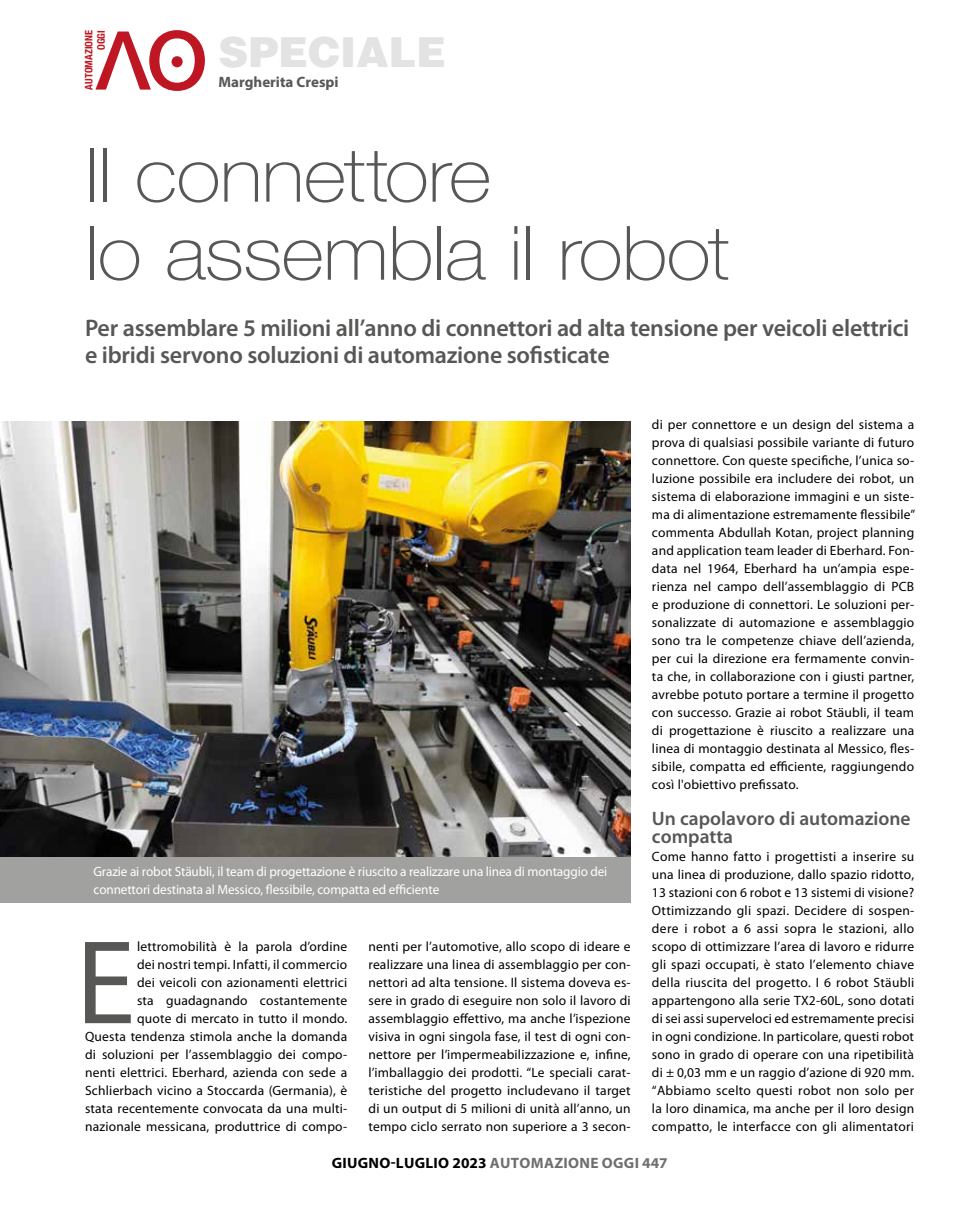
<style>
.page{position:relative;width:978px;height:1212px;background:#fff}
.page>*{position:absolute;margin:0;border:0;box-sizing:border-box;transform-origin:0 0}
.t1{font:120.3px "Myriad Pro";color:#575756}
.t2{font:100 75px/78px "Helvetica Neue LT";letter-spacing:-.015em;color:#575756;scale:1.1 1}
.t3{font:900 41.4px "Helvetica LT Std";color:#e3e3e3}
.t4{font:600 24px/27px "Myriad Pro";letter-spacing:-.01em;color:#575756}
.t5{font:600 19.5px/18px "Myriad Pro";color:#575756}
.t6{font:700 15px "Myriad Pro";letter-spacing:.02em;color:#706f6f}
.t7{font:700 15px "Myriad Pro";color:#575756}
.t8{font:13.5px/18px "Myriad Pro";letter-spacing:.015em;color:#000;text-align:justify}
.t9{font:13.5px/18px "Myriad Pro";letter-spacing:-.01em;color:#fff}
.t10{font:700 condensed 10.35px/12.3px "Helvetica Neue";color:#be1622;text-align:right}
.s1{color:#000}
</style>
<div class="page">
<svg style="left:95px;top:30px;width:110px;height:61px"></svg>
<div style="left:172px;top:56px;width:11px;height:11px;background:#be1622;border-radius:50%"></div>
<img style="left:0;top:422px;width:631px;height:435px">
<div style="left:85px;top:858px;width:546px;height:45px;background:#9d9d9c"></div>
<div style="left:0;top:858px;width:85px;height:45px;background:#9d9d9c"></div>
<p class="t10" style="left:82px;top:90px;width:61px;rotate:-90deg">AUTOMAZIONE<br>OGGI</p>
<h3 class="t3" style="left:218px;top:25px;width:229px">SPECIALE</h3>
<p class="t7" style="left:218px;top:72px;width:122px">Margherita Crespi</p>
<h2 class="t2" style="left:85px;top:136px;width:587px">Il connettore<br>lo assembla il robot</h2>
<h3 class="t4" style="left:85px;top:314px;width:826px">Per assemblare 5 milioni all’anno di connettori ad alta tensione per veicoli elettrici e ibridi servono soluzioni di automazione sofisticate</h3>
<p class="t9" style="left:94px;top:863px;width:515px">Grazie ai robot Stäubli, il team di progettazione è riuscito a realizzare una linea di montaggio dei connettori destinata al Messico, flessibile, compatta ed efficiente</p>
<p class="t8" style="left:85px;top:938px;width:264px;text-align:right">lettromobilità è la parola d’ordine<br>dei nostri tempi. Infatti, il commercio<br>dei veicoli con azionamenti elettrici<br>sta guadagnando costantemente<br>quote di mercato in tutto il mondo.<br>Questa tendenza stimola anche la domanda di soluzioni per l’assemblaggio dei compo&shy;nenti elettrici. Eberhard, azienda con sede a Schlierbach vicino a Stoccarda (Germania), è stata recentemente convocata da una multi&shy;nazionale messicana, produttrice di compo-</p>
<p class="t8" style="left:369px;top:938px;width:264px">nenti per l’automotive, allo scopo di ideare e realizzare una linea di assemblaggio per con&shy;nettori ad alta tensione. Il sistema doveva es&shy;sere in grado di eseguire non solo il lavoro di assemblaggio effettivo, ma anche l’ispezione visiva in ogni singola fase, il test di ogni con&shy;nettore per l’impermeabilizzazione e, infine, l’imballaggio dei prodotti. “Le speciali carat&shy;teristiche del progetto includevano il target di un output di 5 milioni di unità all’anno, un tempo ciclo serrato non superiore a 3 secon-</p>
<h1 class="t1" style="left:76px;top:917px;width:61px">E</h1>
<p class="t8" style="left:652px;top:416px;width:265px">di per connettore e un design del sistema a prova di qualsiasi possibile variante di futuro connettore. Con queste specifiche, l’unica so&shy;luzione possibile era includere dei robot, un sistema di elaborazione immagini e un siste&shy;ma di alimentazione estremamente flessibile” commenta Abdullah Kotan, project planning and application team leader di Eberhard. Fon&shy;data nel 1964, Eberhard ha un’ampia espe&shy;rienza nel campo dell’assemblaggio di PCB e produzione di connettori. Le soluzioni per&shy;sonalizzate di automazione e assemblaggio sono tra le competenze chiave dell’azienda, per cui la direzione era fermamente convin&shy;ta che, in collaborazione con i giusti partner, avrebbe potuto portare a termine il progetto con successo. Grazie ai robot Stäubli, il team di progettazione è riuscito a realizzare una linea di montaggio destinata al Messico, fles&shy;sibile, compatta ed efficiente, raggiungendo così l'obiettivo prefissato.</p>
<h3 class="t5" style="left:652px;top:809px;width:260px">Un capolavoro di automazione compatta</h3>
<p class="t8" style="left:652px;top:848px;width:264px">Come hanno fatto i progettisti a inserire su una linea di produzione, dallo spazio ridotto, 13 stazioni con 6 robot e 13 sistemi di visione?<br>Ottimizzando gli spazi. Decidere di sospen&shy;dere i robot a 6 assi sopra le stazioni, allo scopo di ottimizzare l’area di lavoro e ridurre gli spazi occupati, è stato l’elemento chiave della riuscita del progetto. I 6 robot Stäubli appartengono alla serie TX2-60L, sono dotati di sei assi superveloci ed estremamente precisi in ogni condizione. In particolare, questi robot sono in grado di operare con una ripetibilità di ± 0,03 mm e un raggio d’azione di 920 mm. “Abbiamo scelto questi robot non solo per la loro dinamica, ma anche per il loro design compatto, le interfacce con gli alimentatori</p>
<p class="t6" style="left:332px;top:1153px;width:338px"><span class="s1">GIUGNO-LUGLIO 2023</span> AUTOMAZIONE OGGI 447</p>
</div>
